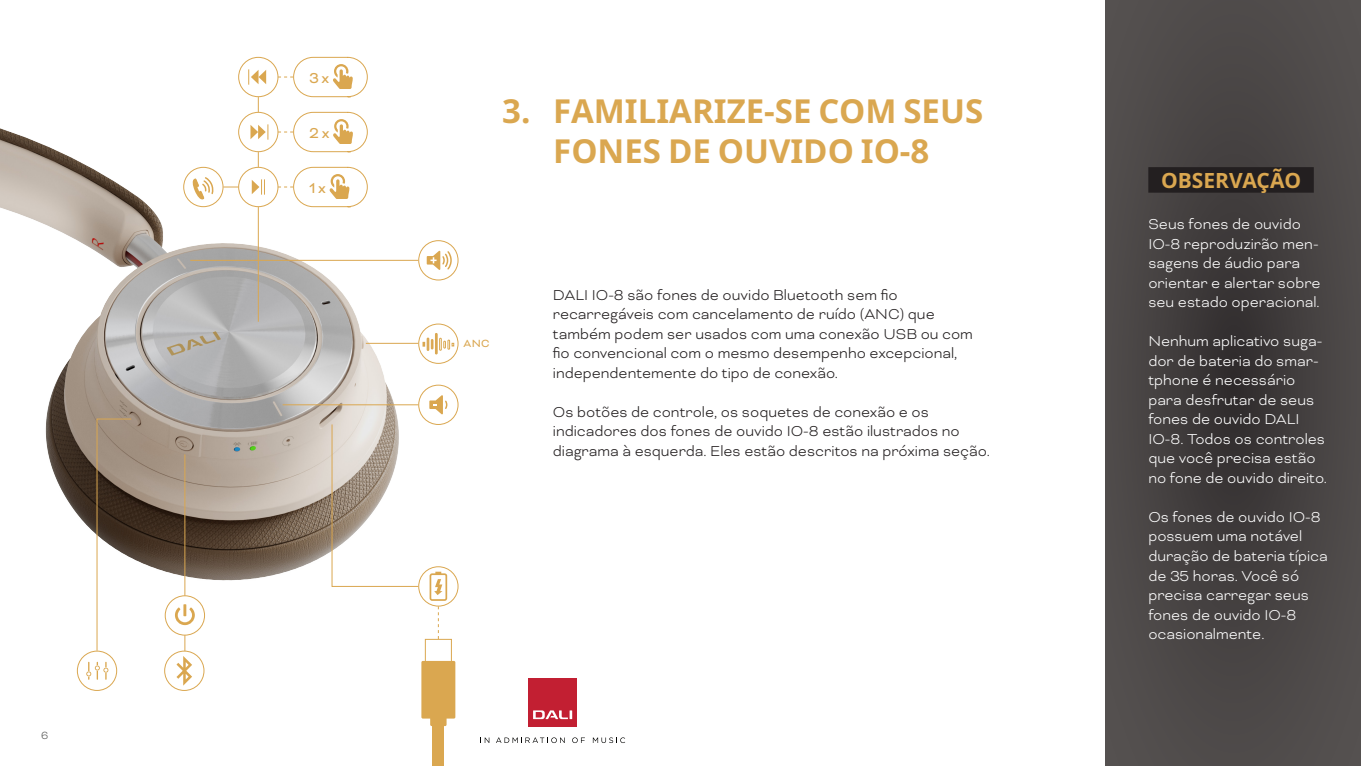
<style>
.page{position:relative;width:1361px;height:766px;background:#fff}
.page>*{position:absolute;margin:0;border:0;box-sizing:border-box;transform-origin:0 0}
.Heading_Level_1_EN{font:700 33px/39.6px "Noto Sans";color:#daa750;text-align:center}
.Note_Heading{font:700 21px "Noto Sans";color:#daa750}
.Note_Body{font:300 16.5px/19.5px "Bicyclette";color:#fff}
.Body{font:300 16.5px/19.5px "Bicyclette";color:#231f20}
.t1{font:16.5px "Bicyclette";color:#daa750}
.DALI_label_white{font:12px "Bicyclette";color:#daa750}
.t2{font:300 12px "Bicyclette";color:#575756}
</style>
<div class="page">
<svg style="left:1106px;top:0;width:255px;height:765px;background:#484444"></svg>
<img style="left:0;top:85px;width:439px;height:531px">
<div style="left:432px;top:721px;width:12px;height:44px;background:#daa750"></div>
<div style="left:430px;top:710px;width:16px;height:15px;background:#daa750"></div>
<div style="left:421px;top:660px;width:34px;height:58px;background:#daa750"></div>
<div style="left:425px;top:638px;width:27px;height:27px;border:1px solid #daa750"></div>
<hr style="left:184px;top:454px;width:1px;height:197px;background:#daa750">
<hr style="left:258px;top:207px;width:1px;height:114px;background:#daa750">
<div style="left:418px;top:323px;width:40px;height:40px;border:1px solid #daa750;border-radius:50%"></div>
<div style="left:435px;top:333px;width:2px;height:21px;border:1px solid #daa750"></div>
<svg style="left:422px;top:337px;width:11px;height:13px"></svg>
<svg style="left:439px;top:338px;width:15px;height:12px"></svg>
<hr style="left:190px;top:260px;width:228px;height:1px;background:#daa750">
<hr style="left:366px;top:343px;width:52px;height:1px;background:#daa750">
<div style="left:418px;top:240px;width:40px;height:40px;border:1px solid #daa750;border-radius:50%"></div>
<svg style="left:427px;top:250px;width:25px;height:21px"></svg>
<hr style="left:283px;top:404px;width:135px;height:1px;background:#daa750">
<div style="left:418px;top:384px;width:40px;height:41px;border:1px solid #daa750;border-radius:50%"></div>
<svg style="left:429px;top:395px;width:19px;height:19px"></svg>
<svg style="left:278px;top:186px;width:15px;height:1px"></svg>
<svg style="left:223px;top:186px;width:15px;height:1px"></svg>
<svg style="left:278px;top:132px;width:15px;height:1px"></svg>
<div style="left:238px;top:57px;width:40px;height:40px;border:1px solid #daa750;border-radius:50%"></div>
<div style="left:238px;top:112px;width:40px;height:40px;border:1px solid #daa750;border-radius:50%"></div>
<div style="left:238px;top:167px;width:40px;height:40px;border:1px solid #daa750;border-radius:50%"></div>
<svg style="left:252px;top:179px;width:13px;height:15px"></svg>
<div style="left:183px;top:167px;width:40px;height:40px;border:1px solid #daa750;border-radius:50%"></div>
<svg style="left:192px;top:176px;width:21px;height:24px"></svg>
<div style="left:293px;top:57px;width:75px;height:40px;border:1px solid #daa750;border-radius:20px"></div>
<svg style="left:333px;top:64px;width:20px;height:25px"></svg>
<div style="left:293px;top:112px;width:75px;height:40px;border:1px solid #daa750;border-radius:20px"></div>
<svg style="left:333px;top:119px;width:20px;height:25px"></svg>
<div style="left:293px;top:167px;width:75px;height:40px;border:1px solid #daa750;border-radius:20px"></div>
<svg style="left:329px;top:174px;width:20px;height:25px"></svg>
<svg style="left:258px;top:152px;width:1px;height:15px"></svg>
<svg style="left:258px;top:97px;width:1px;height:15px"></svg>
<svg style="left:250px;top:124px;width:18px;height:16px"></svg>
<svg style="left:248px;top:69px;width:18px;height:16px"></svg>
<svg style="left:438px;top:606px;width:1px;height:32px"></svg>
<div style="left:418px;top:566px;width:40px;height:40px;border:1px solid #daa750;border-radius:50%"></div>
<svg style="left:429px;top:571px;width:18px;height:29px"></svg>
<svg style="left:331px;top:423px;width:88px;height:164px"></svg>
<div style="left:165px;top:595px;width:39px;height:40px;background:#fff;border-radius:50%"></div>
<div style="left:165px;top:595px;width:40px;height:40px;border:1px solid #daa750;border-radius:50%"></div>
<svg style="left:175px;top:604px;width:20px;height:21px"></svg>
<div style="left:164px;top:650px;width:40px;height:40px;border:1px solid #daa750;border-radius:50%"></div>
<svg style="left:176px;top:656px;width:16px;height:29px"></svg>
<svg style="left:96px;top:418px;width:36px;height:232px"></svg>
<div style="left:77px;top:650px;width:40px;height:40px;border:1px solid #daa750;border-radius:50%"></div>
<svg style="left:86px;top:661px;width:22px;height:18px"></svg>
<div style="left:1148px;top:167px;width:165px;height:26px;background:#231f20"></div>
<div style="left:529px;top:678px;width:48px;height:48px;background:#c21f32"></div>
<svg style="left:533px;top:710px;width:39px;height:9px"></svg>
<svg style="left:480px;top:737px;width:9px;height:5px"></svg>
<svg style="left:496px;top:737px;width:69px;height:5px"></svg>
<svg style="left:572px;top:737px;width:13px;height:5px"></svg>
<svg style="left:593px;top:737px;width:32px;height:5px"></svg>
<p class="t2" style="left:41px;top:728px;width:9px">6</p>
<p class="t1" style="left:309px;top:68px;width:22px">3x</p>
<p class="t1" style="left:309px;top:123px;width:22px">2x</p>
<p class="t1" style="left:309px;top:178px;width:18px">1x</p>
<p class="Heading_Level_1_EN" style="left:502px;top:90px;width:482px">3. FAMILIARIZE-SE COM SEUS<br>FONES DE OUVIDO IO-8</p>
<p class="DALI_label_white" style="left:463px;top:337px;width:27px">ANC</p>
<p class="Body" style="left:553px;top:284px;width:421px">DALI IO-8 são fones de ouvido Bluetooth sem fio recarregáveis com cancelamento de ruído (ANC) que também podem ser usados com uma conexão USB ou com fio convencional com o mesmo desempenho excepcional, independentemente do tipo de conexão.</p>
<p class="Body" style="left:553px;top:401px;width:438px">Os botões de controle, os soquetes de conexão e os indicadores dos fones de ouvido IO-8 estão ilustrados no diagrama à esquerda. Eles estão descritos na próxima seção.</p>
<p class="Note_Heading" style="left:1161px;top:166px;width:141px">OBSERVAÇÃO</p>
<p class="Note_Body" style="left:1148px;top:214px;width:174px">Seus fones de ouvido<br>IO-8 reproduzirão men&shy;sagens de áudio para orientar e alertar sobre seu estado operacional.</p>
<p class="Note_Body" style="left:1148px;top:331px;width:180px">Nenhum aplicativo suga&shy;dor de bateria do smar&shy;tphone é necessário para desfrutar de seus fones de ouvido DALI<br>IO-8. Todos os controles que você precisa estão no fone de ouvido direito.</p>
<p class="Note_Body" style="left:1148px;top:507px;width:181px">Os fones de ouvido IO-8 possuem uma notável duração de bateria típica de 35 horas. Você só precisa carregar seus fones de ouvido IO-8 ocasionalmente.</p>
</div>
